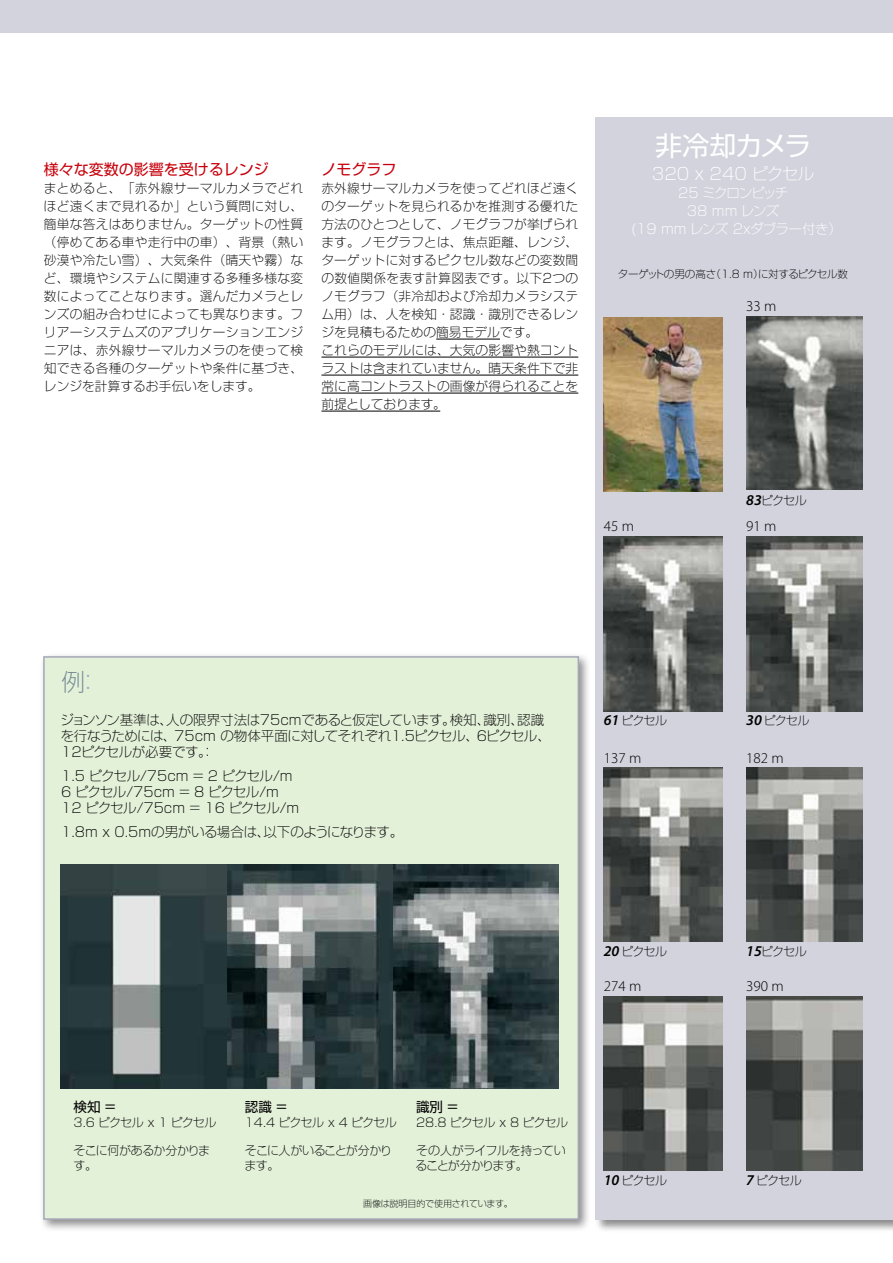
<style>
.page{position:relative;width:893px;height:1263px;background:#fff}
.page>*{position:absolute;margin:0;border:0;box-sizing:border-box;transform-origin:0 0}
.t1{font:27px "Shin Go Pro";letter-spacing:-.035em;color:#fff}
.t2{font:300 expanded 24px "Shin Go Pro";color:#738894}
.t3{font:300 expanded 16.5px "Shin Go Pro";color:#fff}
.t4{font:300 15px "Myriad Pro";color:#000}
.t5{font:15px "Shin Go Pro";color:#c7000b}
.t6{font:300 expanded 13.5px/16.2px "Shin Go Pro";letter-spacing:-.03em;color:#000}
.t7{font:300 expanded 13.5px/18px "Shin Go Pro";letter-spacing:-.05em;color:#fff;text-align:center}
.t8{font:13.5px "Shin Go Pro";color:#000}
.t9{font:300 expanded 12.75px/18px "Shin Go Pro";letter-spacing:.01em;color:#000;text-align:justify}
.t10{font:300 expanded 12px "Shin Go Pro";letter-spacing:-.075em;color:#000}
.t11{font:300 expanded 12px/14.4px "Shin Go Pro";letter-spacing:-.045em;color:#000}
.t12{font:300 expanded 12px/14.4px "Shin Go Pro";letter-spacing:-.05em;color:#000}
.t13{font:300 expanded 10.5px "Shin Go Pro";letter-spacing:-.03em;color:#000}
.t14{font:300 expanded 9px "Shin Go Pro";letter-spacing:-.02em;color:#000}
.s1{font-family:"Myriad Pro";font-weight:600;font-style:italic;font-stretch:normal;font-size:15px}
.s2{color:#93aabe}
</style>
<div class="page">
<div style="left:0;top:0;width:893px;height:33px;background:#d2d3dd"></div>
<div style="left:39px;top:652px;width:553px;height:580px;background:#000;opacity:.45"></div>
<div style="left:43px;top:656px;width:536px;height:564px;background:#e4f1d9;border:2px solid #a6a7ba"></div>
<div style="left:595px;top:117px;width:298px;height:1102px;background:#d2d3dd"></div>
<img style="left:604px;top:317px;width:119px;height:175px">
<img style="left:746px;top:317px;width:116px;height:173px">
<img style="left:604px;top:537px;width:119px;height:174px">
<img style="left:746px;top:537px;width:116px;height:174px">
<img style="left:604px;top:767px;width:119px;height:175px">
<img style="left:746px;top:767px;width:116px;height:175px">
<img style="left:604px;top:996px;width:119px;height:174px">
<img style="left:746px;top:996px;width:116px;height:174px">
<hr style="left:436px;top:339px;width:64px;height:1px;background:#000">
<hr style="left:321px;top:357px;width:257px;height:1px;background:#000">
<hr style="left:321px;top:375px;width:257px;height:1px;background:#000">
<hr style="left:321px;top:393px;width:257px;height:1px;background:#000">
<hr style="left:321px;top:411px;width:119px;height:1px;background:#000">
<img style="left:61px;top:864px;width:497px;height:225px">
<p class="t5" style="left:44px;top:157px;width:227px">様々な変数の影響を受けるレンジ</p>
<p class="t9" style="left:44px;top:178px;width:261px">まとめると、「赤外線サーマルカメラでどれほど遠くまで見れるか」という質問に対し、簡単な答えはありません。ターゲットの性質（停めてある車や走行中の車）、背景（熱い砂漠や冷たい雪）、大気条件（晴天や霧）など、環境やシステムに関連する多種多様な変数によってことなります。選んだカメラとレンズの組み合わせによっても異なります。フリアーシステムズのアプリケーションエンジニアは、赤外線サーマルカメラのを使って検知できる各種のターゲットや条件に基づき、レンジを計算するお手伝いをします。</p>
<p class="t5" style="left:321px;top:157px;width:76px">ノモグラフ</p>
<p class="t9" style="left:321px;top:178px;width:258px;text-align:left">赤外線サーマルカメラを使ってどれほど遠くのターゲットを見られるかを推測する優れた方法のひとつとして、ノモグラフが挙げられます。ノモグラフとは、焦点距離、レンジ、ターゲットに対するピクセル数などの変数間の数値関係を表す計算図表です。以下2つのノモグラフ（非冷却および冷却カメラシステム用）は、人を検知・認識・識別できるレンジを見積もるための簡易モデルです。<br>これらのモデルには、大気の影響や熱コントラストは含まれていません。晴天条件下で非常に高コントラストの画像が得られることを前提としております。</p>
<h1 class="t1" style="left:655px;top:124px;width:158px">非冷却カメラ</h1>
<p class="t3" style="left:652px;top:160px;width:164px">320 x 240 ピクセル</p>
<p class="t7" style="left:631px;top:182px;width:212px">25 ミクロンピッチ<br>38 mm レンズ<br>(19 mm レンズ 2xダブラー付き）</p>
<p class="t13" style="left:618px;top:266px;width:232px">ターゲットの男の高さ（1.8 m）に対するピクセル数</p>
<p class="t4" style="left:746px;top:298px;width:32px">33 m</p>
<p class="t4" style="left:604px;top:518px;width:32px">45 m</p>
<p class="t10" style="left:746px;top:490px;width:62px"><span class="s1">83</span>ピクセル</p>
<p class="t4" style="left:746px;top:518px;width:32px">91 m</p>
<h2 class="t2" style="left:61px;top:662px;width:41px">例<span class="s2">：</span></h2>
<p class="t6" style="left:61px;top:710px;width:492px">ジョンソン基準は、人の限界寸法は75cmであると仮定しています。検知、識別、認識を行なうためには、75cm の物体平面に対してそれぞれ1.5ピクセル、6ピクセル、<br>12ピクセルが必要です。：</p>
<p class="t6" style="left:61px;top:766px;width:240px">1.5 ピクセル/75cm = 2 ピクセル/m<br>6 ピクセル/75cm = 8 ピクセル/m<br>12 ピクセル/75cm = 16 ピクセル/m</p>
<p class="t6" style="left:61px;top:822px;width:343px">1.8m x 0.5mの男がいる場合は、以下のようになります。</p>
<p class="t10" style="left:604px;top:710px;width:65px"><span class="s1">61</span> ピクセル</p>
<p class="t4" style="left:604px;top:750px;width:39px">137 m</p>
<p class="t10" style="left:604px;top:942px;width:65px"><span class="s1">20</span> ピクセル</p>
<p class="t4" style="left:604px;top:978px;width:39px">274 m</p>
<p class="t8" style="left:74px;top:1096px;width:43px">検知 =</p>
<p class="t10" style="left:74px;top:1112px;width:144px">3.6 ピクセル x 1 ピクセル</p>
<p class="t11" style="left:73px;top:1142px;width:138px">そこに何があるか分かります。</p>
<p class="t8" style="left:416px;top:1096px;width:43px">識別 =</p>
<p class="t10" style="left:416px;top:1112px;width:153px">28.8 ピクセル x 8 ピクセル</p>
<p class="t11" style="left:416px;top:1142px;width:151px">その人がライフルを持っていることが分かります。</p>
<p class="t14" style="left:363px;top:1196px;width:151px">画像は説明目的で使用されています。</p>
<p class="t8" style="left:245px;top:1096px;width:43px">認識 =</p>
<p class="t10" style="left:245px;top:1112px;width:153px">14.4 ピクセル x 4 ピクセル</p>
<p class="t12" style="left:244px;top:1142px;width:149px">そこに人がいることが分かります。</p>
<p class="t10" style="left:604px;top:1170px;width:65px"><span class="s1">10</span> ピクセル</p>
<p class="t10" style="left:746px;top:710px;width:65px"><span class="s1">30</span> ピクセル</p>
<p class="t4" style="left:746px;top:750px;width:39px">182 m</p>
<p class="t10" style="left:746px;top:942px;width:62px"><span class="s1">15</span>ピクセル</p>
<p class="t4" style="left:746px;top:978px;width:39px">390 m</p>
<p class="t10" style="left:746px;top:1170px;width:57px"><span class="s1">7</span> ピクセル</p>
</div>
